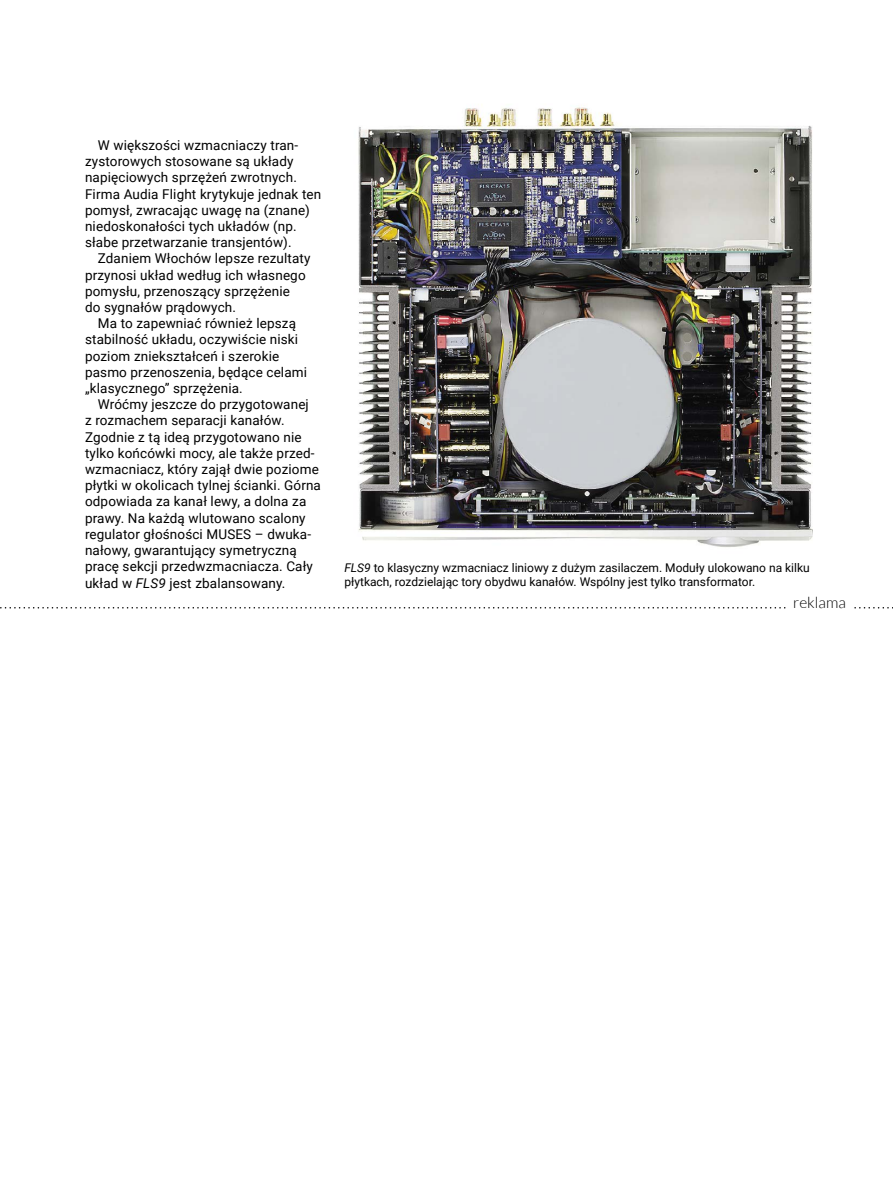
<style>
.page{position:relative;width:893px;height:1191px;background:#fff}
.page>*{position:absolute;margin:0;border:0;box-sizing:border-box;transform-origin:0 0}
.t1{font:300 15.45px "Lato";color:#000}
.t2{font:13.5px/16.2px "Roboto";letter-spacing:.01em;color:#000}
.t3{font:12px/14.4px "Roboto";color:#000}
.s1{font-style:italic}
</style>
<div class="page">
<img style="left:358px;top:107px;width:455px;height:440px">
<svg style="left:0;top:607px;width:893px;height:1px"></svg>
<div style="left:787px;top:594px;width:65px;height:25px;background:#fff"></div>
<p class="t2" style="left:85px;top:136px;width:238px;text-indent:13px">W większości wzmacniaczy tran&shy;zystorowych stosowane są układy napięciowych sprzężeń zwrotnych.<br>Firma Audia Flight krytykuje jednak ten pomysł, zwracając uwagę na (znane) niedoskonałości tych układów (np. słabe przetwarzanie transjentów).</p>
<p class="t2" style="left:85px;top:250px;width:227px;text-indent:13px">Zdaniem Włochów lepsze rezultaty przynosi układ według ich własnego pomysłu, przenoszący sprzężenie<br>do sygnałów prądowych.</p>
<p class="t2" style="left:85px;top:315px;width:224px;text-indent:13px">Ma to zapewniać również lepszą stabilność układu, oczywiście niski poziom zniekształceń i szerokie pasmo przenoszenia, będące celami „klasycznego” sprzężenia.</p>
<p class="t2" style="left:85px;top:396px;width:237px;text-indent:13px">Wróćmy jeszcze do przygotowanej<br>z rozmachem separacji kanałów.<br>Zgodnie z tą ideą przygotowano nie tylko końcówki mocy, ale także przed&shy;wzmacniacz, który zajął dwie poziome płytki w okolicach tylnej ścianki. Górna odpowiada za kanał lewy, a dolna za prawy. Na każdą wlutowano scalony regulator głośności MUSES – dwuka&shy;nałowy, gwarantujący symetryczną pracę sekcji przedwzmacniacza. Cały układ w <span class="s1">FLS9</span> jest zbalansowany.</p>
<p class="t3" style="left:344px;top:559px;width:467px"><span class="s1">FLS9</span> to klasyczny wzmacniacz liniowy z dużym zasilaczem. Moduły ulokowano na kilku płytkach, rozdzielając tory obydwu kanałów. Wspólny jest tylko transformator.</p>
<p class="t1" style="left:793px;top:594px;width:54px">reklama</p>
</div>
